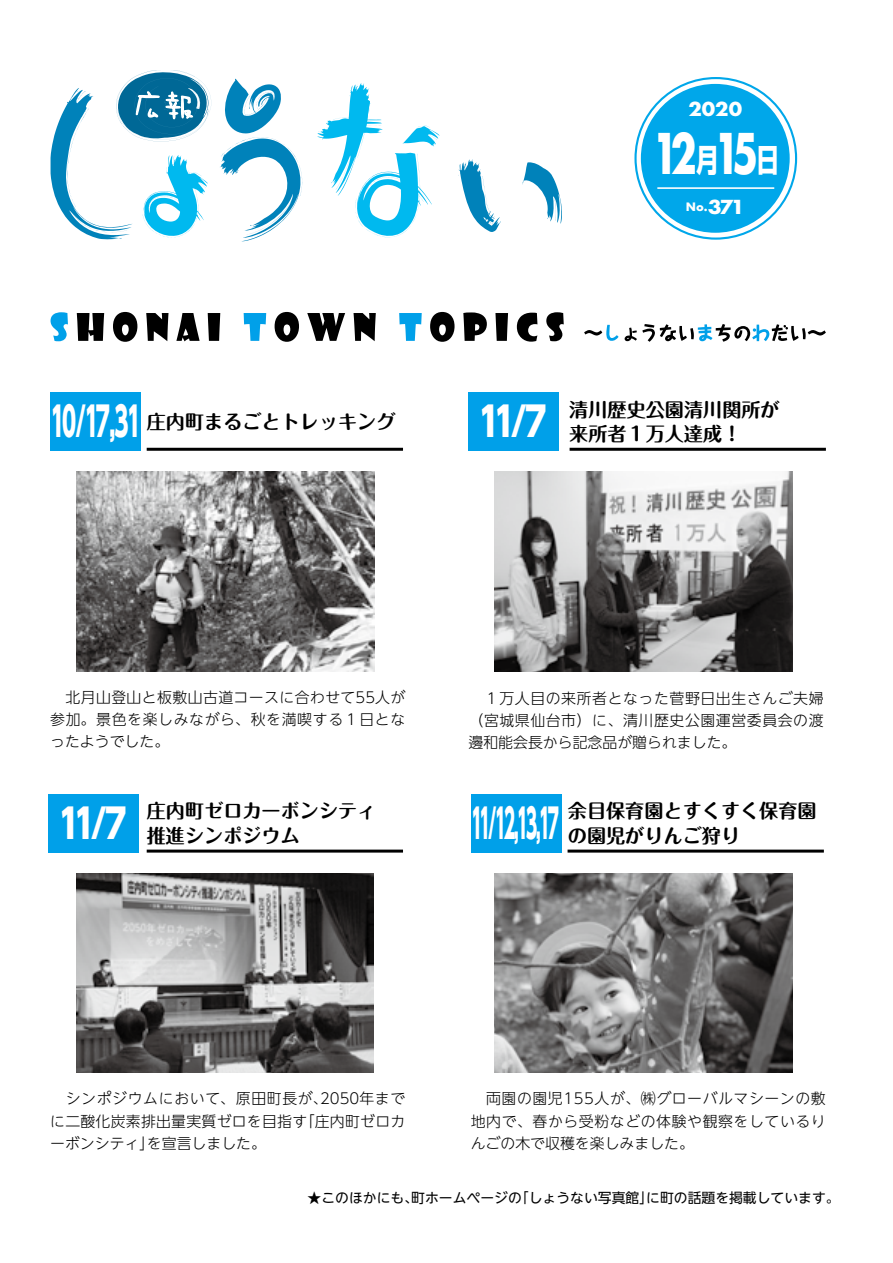
<style>
.page{position:relative;width:893px;height:1263px;background:#fff}
.page>*{position:absolute;margin:0;border:0;box-sizing:border-box;transform-origin:0 0}
.t1{font:700 61.65px "Futura PT";color:#fff;scale:.7 1}
.t2{font:800 40.35px "UD Shin Go NT Pr 6";letter-spacing:-.145em;color:#fff;scale:.42 1}
.t3{font:800 40.35px "UD Shin Go NT Pr 6";letter-spacing:-.145em;color:#fff;scale:.8 1}
.t4{font:800 40.35px "UD Shin Go NT Pr 6";letter-spacing:-.145em;color:#fff;scale:.53 1}
.t5{font:700 31.95px "Shin Go Pr 6";color:#fff;scale:.73 1}
.t6{font:700 21.3px "Futura PT";color:#fff;scale:1.05 1}
.t7{font:700 21.3px "Futura PT";color:#fff;scale:1.09 1}
.t8{font:700 19.2px "Maru Fo Pro";color:#000}
.t9{font:300 14.85px/22.4px "UD Shin Go NT Pr 6";letter-spacing:.025em;color:#000;text-align:justify}
.t10{font:300 14.85px/22.4px "UD Shin Go NT Pr 6";letter-spacing:.045em;color:#000}
.t11{font:300 14.85px "UD Shin Go NT Pr 6";color:#000}
.t12{font:13.8px "UD Shin Go NT Pr 6";color:#000}
.t13{font:700 12.75px "Futura PT";color:#fff}
.s1{font-family:"Shin Go Pr 6";font-size:31.95px}
.s2{font-size:12.75px}
</style>
<div class="page">
<hr style="left:571px;top:448px;width:253px;height:3px;background:#000">
<div style="left:468px;top:392px;width:91px;height:59px;background:#00a0e9"></div>
<img style="left:495px;top:471px;width:298px;height:200px">
<hr style="left:148px;top:448px;width:253px;height:3px;background:#000">
<img style="left:77px;top:471px;width:297px;height:200px">
<div style="left:50px;top:392px;width:91px;height:59px;background:#00a0e9"></div>
<hr style="left:569px;top:849px;width:253px;height:3px;background:#000">
<div style="left:471px;top:794px;width:91px;height:58px;background:#00a0e9"></div>
<hr style="left:148px;top:849px;width:253px;height:3px;background:#000">
<img style="left:77px;top:873px;width:297px;height:200px">
<img style="left:495px;top:873px;width:298px;height:200px">
<div style="left:48px;top:794px;width:91px;height:58px;background:#00a0e9"></div>
<svg style="left:317px;top:83px;width:122px;height:155px"></svg>
<svg style="left:522px;top:162px;width:40px;height:62px"></svg>
<svg style="left:458px;top:159px;width:43px;height:73px"></svg>
<svg style="left:220px;top:79px;width:83px;height:162px"></svg>
<svg style="left:51px;top:70px;width:160px;height:169px"></svg>
<svg style="left:635px;top:78px;width:161px;height:161px"></svg>
<div style="left:641px;top:84px;width:149px;height:149px;background:#00a7ea;border-radius:50%"></div>
<hr style="left:657px;top:187px;width:117px;height:2px;background:#fff">
<svg style="left:584px;top:325px;width:35px;height:16px"></svg>
<svg style="left:625px;top:324px;width:201px;height:18px"></svg>
<svg style="left:51px;top:312px;width:17px;height:29px"></svg>
<svg style="left:77px;top:313px;width:27px;height:28px"></svg>
<svg style="left:113px;top:312px;width:24px;height:30px"></svg>
<svg style="left:146px;top:313px;width:23px;height:28px"></svg>
<svg style="left:176px;top:313px;width:24px;height:28px"></svg>
<svg style="left:208px;top:313px;width:12px;height:28px"></svg>
<svg style="left:244px;top:313px;width:22px;height:28px"></svg>
<svg style="left:275px;top:312px;width:24px;height:30px"></svg>
<svg style="left:307px;top:313px;width:38px;height:28px"></svg>
<svg style="left:354px;top:313px;width:22px;height:28px"></svg>
<svg style="left:399px;top:313px;width:23px;height:28px"></svg>
<svg style="left:430px;top:312px;width:25px;height:30px"></svg>
<svg style="left:463px;top:312px;width:24px;height:29px"></svg>
<svg style="left:495px;top:313px;width:13px;height:28px"></svg>
<svg style="left:517px;top:313px;width:20px;height:29px"></svg>
<svg style="left:546px;top:312px;width:18px;height:29px"></svg>
<h3 class="t6" style="left:688px;top:95px;width:53px">2020</h3>
<h1 class="t1" style="left:652px;top:114px;width:153px">12 1 5<span class="s1">月</span></h1>
<h3 class="t5" style="left:756px;top:134px;width:33px">日</h3>
<h2 class="t4" style="left:51px;top:388px;width:172px">10/17,31</h2>
<p class="t8" style="left:147px;top:406px;width:250px">庄内町まるごとトレッキング</p>
<h3 class="t7" style="left:704px;top:193px;width:39px"><span class="s2">.</span>371</h3>
<p class="t13" style="left:686px;top:198px;width:20px">No</p>
<h2 class="t3" style="left:479px;top:388px;width:86px">11/7</h2>
<p class="t8" style="left:569px;top:394px;width:212px">清川歴史公園清川関所が</p>
<p class="t8" style="left:569px;top:418px;width:174px">来所者１万人達成!</p>
<p class="t9" style="left:50px;top:685px;width:357px">　北月山登山と板敷山古道コースに合わせて55人が参加。景色を楽しみながら、秋を満喫する１日となったようでした。</p>
<h2 class="t3" style="left:59px;top:790px;width:86px">11/7</h2>
<p class="t8" style="left:147px;top:796px;width:231px">庄内町ゼロカーボンシティ</p>
<p class="t8" style="left:147px;top:820px;width:155px">推進シンポジウム</p>
<p class="t9" style="left:468px;top:686px;width:357px">　１万人目の来所者となった菅野日出生さんご夫婦（宮城県仙台市）に、清川歴史公園運営委員会の渡邊和能会長から記念品が贈られました。</p>
<h2 class="t2" style="left:471px;top:790px;width:210px">11/12,13,17</h2>
<p class="t8" style="left:568px;top:796px;width:250px">余目保育園とすくすく保育園</p>
<p class="t8" style="left:568px;top:820px;width:174px">の園児がりんご狩り</p>
<p class="t10" style="left:300px;top:1087px;width:107px;text-indent:-250px">　シンポジウムにおいて、原田町長が、<br>「庄内町ゼロカ</p>
<p class="t11" style="left:320px;top:1087px;width:87px">2050年まで</p>
<p class="t9" style="left:147px;top:1109px;width:162px;text-indent:-97px">に二酸化炭素排出量実質ゼロを目指すを宣言しました。</p>
<p class="t9" style="left:50px;top:1132px;width:106px">ーボンシティ」</p>
<p class="t9" style="left:471px;top:1087px;width:357px">　両園の園児155人が、㈱グローバルマシーンの敷地内で、春から受粉などの体験や観察をしているりんごの木で収穫を楽しみました。</p>
<p class="t12" style="left:411px;top:1186px;width:112px">町ホームページの</p>
<p class="t12" style="left:515px;top:1186px;width:140px">「しょうない写真館」</p>
<p class="t12" style="left:646px;top:1186px;width:195px">に町の話題を掲載しています。</p>
<p class="t12" style="left:308px;top:1186px;width:112px">★このほかにも、</p>
</div>
